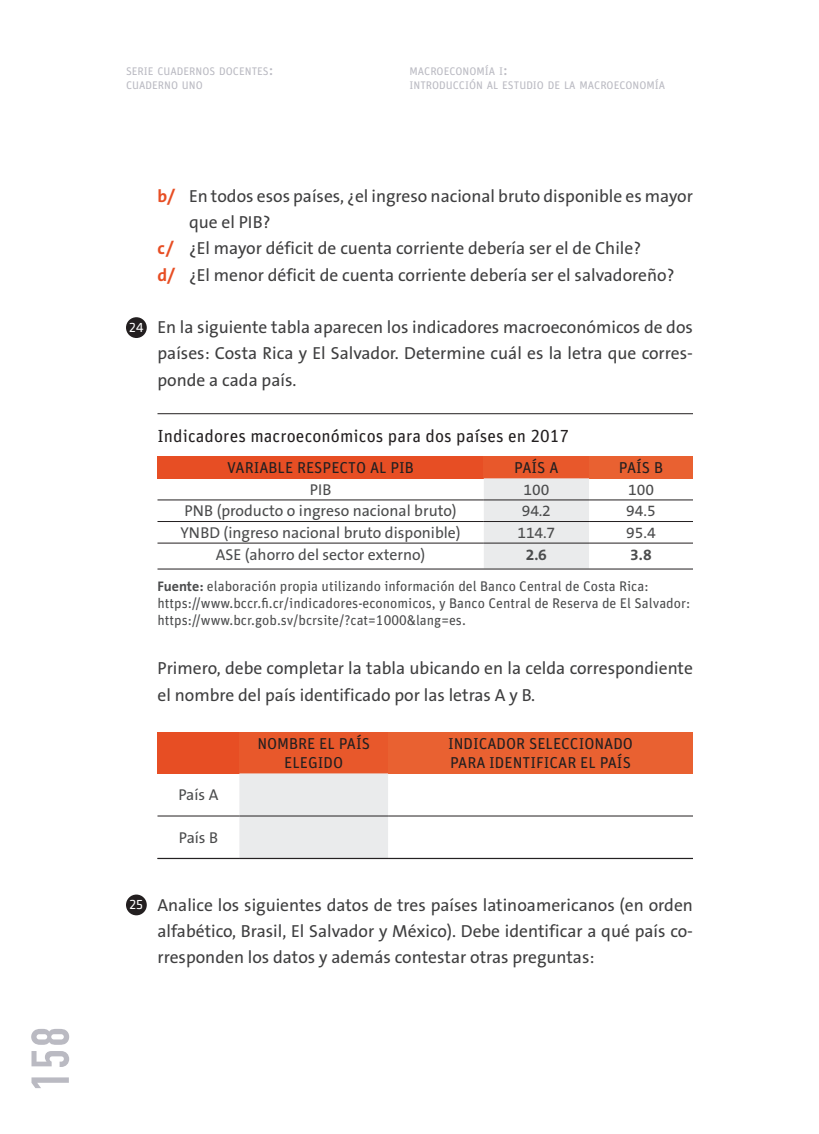
<style>
.page{position:relative;width:819px;height:1134px;background:#fff}
.page>*{position:absolute;margin:0;border:0;box-sizing:border-box;transform-origin:0 0}
.t1{font:52.5px "DIN Engschrift Std";color:#babac2}
.t2{font:17.5px/26.2px "The Sans B5 Plain";color:#3e3e3f;text-align:justify}
.t3{font:17.5px "FF Unit Pro";letter-spacing:.005em;color:#231f20}
.t4{font:15.75px "The Sans B5 Plain";color:#4b4c4d}
.t5{font:15.75px/18.9px "FF Unit Pro";color:#231f20;text-align:center}
.t6{font:700 15.75px "The Sans B7";color:#4b4c4d}
.t7{font:14px/16.8px "FF Unit Pro";color:#4b4c4d}
.t8{font:14px "Klavika";color:#fff}
.t9{font:11.03px/14px "FF Unit Pro";color:#babac2}
.s1{font-size:15.75px}
.s2{font-family:"The Sans B7";font-weight:700;color:#e74e24}
.s3{font-family:"The Sans B7";font-weight:700}
</style>
<div class="page">
<hr style="left:158px;top:413px;width:535px;height:1px;background:#231f20">
<div style="left:158px;top:456px;width:326px;height:22px;background:#e74e24"></div>
<div style="left:484px;top:456px;width:105px;height:22px;background:#e8582b"></div>
<div style="left:589px;top:456px;width:104px;height:22px;background:#e96131"></div>
<div style="left:484px;top:478px;width:105px;height:91px;background:#eaebec"></div>
<hr style="left:158px;top:500px;width:326px;height:1px;background:#231f20">
<hr style="left:484px;top:500px;width:105px;height:1px;background:#231f20">
<hr style="left:589px;top:500px;width:104px;height:1px;background:#231f20">
<hr style="left:158px;top:521px;width:326px;height:1px;background:#231f20">
<hr style="left:484px;top:521px;width:105px;height:1px;background:#231f20">
<hr style="left:589px;top:521px;width:104px;height:1px;background:#231f20">
<hr style="left:158px;top:543px;width:326px;height:1px;background:#231f20">
<hr style="left:484px;top:543px;width:105px;height:1px;background:#231f20">
<hr style="left:589px;top:543px;width:104px;height:1px;background:#231f20">
<hr style="left:158px;top:569px;width:535px;height:1px;background:#231f20">
<div style="left:158px;top:732px;width:81px;height:41px;background:#e74e24"></div>
<div style="left:239px;top:732px;width:149px;height:41px;background:#e8582b"></div>
<div style="left:388px;top:732px;width:305px;height:41px;background:#e96131"></div>
<div style="left:239px;top:773px;width:149px;height:85px;background:#eaebec"></div>
<hr style="left:158px;top:816px;width:81px;height:1px;background:#231f20">
<hr style="left:239px;top:816px;width:149px;height:1px;background:#231f20">
<hr style="left:388px;top:816px;width:305px;height:1px;background:#231f20">
<hr style="left:158px;top:858px;width:535px;height:1px;background:#231f20">
<div style="left:126px;top:317px;width:21px;height:21px;background:#231f20;border-radius:50%"></div>
<div style="left:126px;top:895px;width:21px;height:20px;background:#231f20;border-radius:50%"></div>
<h1 class="t1" style="left:20px;top:1091px;width:65px;rotate:-90deg">158</h1>
<p class="t9" style="left:126px;top:64px;width:149px">SERIE CUADERNOS DOCENTES<span class="s1">:<br></span>CUADERNO UNO</p>
<p class="t9" style="left:410px;top:64px;width:257px">MACROECONOMÍA I<span class="s1">:<br></span>INTRODUCCIÓN AL ESTUDIO DE LA MACROECONOMÍA</p>
<p class="t8" style="left:129px;top:320px;width:16px">24</p>
<p class="t2" style="left:158px;top:183px;width:537px"><span class="s2">b/</span> En todos esos países, ¿el ingreso nacional bruto disponible es mayor</p>
<p class="t2" style="left:189px;top:210px;width:83px">que el PIB?</p>
<p class="t2" style="left:158px;top:236px;width:485px"><span class="s2">c/</span> ¿El mayor déficit de cuenta corriente debería ser el de Chile?</p>
<p class="t2" style="left:158px;top:262px;width:518px"><span class="s2">d/</span> ¿El menor déficit de cuenta corriente debería ser el salvadoreño?</p>
<p class="t2" style="left:158px;top:315px;width:537px">En la siguiente tabla aparecen los indicadores macroeconómicos de dos países: Costa Rica y El Salvador. Determine cuál es la letra que corres&shy;ponde a cada país.</p>
<p class="t3" style="left:158px;top:424px;width:413px">Indicadores macroeconómicos para dos países en 2017</p>
<p class="t5" style="left:227px;top:458px;width:186px">Variable res pecto al PIB</p>
<p class="t5" style="left:514px;top:458px;width:46px">País A</p>
<p class="t5" style="left:619px;top:458px;width:43px">PaísB</p>
<p class="t4" style="left:310px;top:481px;width:23px">PIB</p>
<p class="t4" style="left:523px;top:481px;width:27px">100</p>
<p class="t4" style="left:628px;top:481px;width:27px">100</p>
<p class="t4" style="left:185px;top:503px;width:274px">PNB (producto o ingreso nacional bruto)</p>
<p class="t4" style="left:522px;top:503px;width:31px">94.2</p>
<p class="t4" style="left:626px;top:503px;width:31px">94.5</p>
<p class="t4" style="left:181px;top:525px;width:282px">YNBD (ingreso nacional bruto disponible)</p>
<p class="t4" style="left:518px;top:525px;width:39px">114.7</p>
<p class="t4" style="left:626px;top:525px;width:31px">95.4</p>
<p class="t4" style="left:216px;top:546px;width:211px">ASE (ahorro del sector externo)</p>
<p class="t6" style="left:526px;top:546px;width:23px">2.6</p>
<p class="t6" style="left:630px;top:546px;width:23px">3.8</p>
<p class="t7" style="left:158px;top:577px;width:534px"><span class="s3">Fuente:</span> elaboración propia utilizando información del Banco Central de Costa Rica: https://www.bccr.fi.cr/indicadores-economicos, y Banco Central de Reserva de El Salvador: https://www.bcr.gob.sv/bcrsite/?cat=1000&amp;lang=es.</p>
<p class="t2" style="left:158px;top:656px;width:537px">Primero, debe completar la tabla ubicando en la celda correspondiente el nombre del país identificado por las letras A y B.</p>
<p class="t4" style="left:179px;top:787px;width:41px">País A</p>
<p class="t4" style="left:179px;top:830px;width:41px">País B</p>
<p class="t5" style="left:257px;top:734px;width:113px">Nom bre el país elegido</p>
<p class="t5" style="left:448px;top:734px;width:16px">Indicad</p>
<p class="t5" style="left:506px;top:734px;width:32px">or selecci</p>
<p class="t5" style="left:584px;top:734px;width:20px">onad</p>
<p class="t5" style="left:623px;top:734px;width:12px">o</p>
<p class="t5" style="left:450px;top:753px;width:48px">para iden</p>
<p class="t5" style="left:523px;top:753px;width:108px">tificar el país</p>
<p class="t8" style="left:130px;top:897px;width:15px">25</p>
<p class="t2" style="left:158px;top:892px;width:537px">Analice los siguientes datos de tres países latinoamericanos (en orden alfabético, Brasil, El Salvador y México). Debe identificar a qué país co&shy;rresponden los datos y además contestar otras preguntas:</p>
</div>
